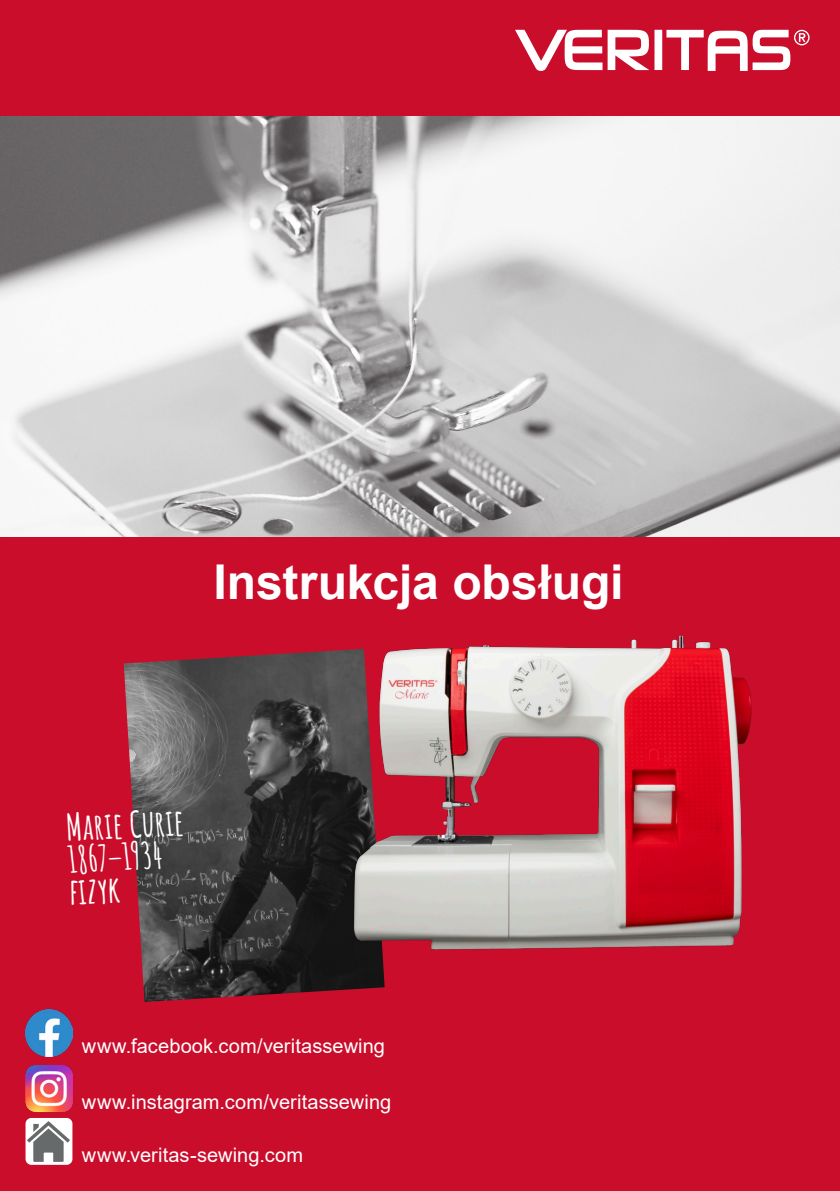
<style>
.page{position:relative;width:840px;height:1191px;background:#fff}
.page>*{position:absolute;margin:0;border:0;box-sizing:border-box;transform-origin:0 0}
.big{font:700 48px "Arial";letter-spacing:-.005em;color:#fff}
.safety-Title{font:700 36px "Amatic SC";color:#fff}
.safety-Title-2{font:20px "Arial";letter-spacing:.005em;color:#fff}
</style>
<div class="page">
<div style="left:0;top:0;width:839px;height:1191px;background:#cb0d2c"></div>
<img style="left:0;top:117px;width:839px;height:419px">
<svg style="left:514px;top:30px;width:295px;height:42px"></svg>
<img style="left:26px;top:1009px;width:46px;height:47px">
<img style="left:26px;top:1065px;width:46px;height:47px">
<div style="left:26px;top:1118px;width:46px;height:46px;background:#fff;border-radius:6px"></div>
<svg style="left:27px;top:1121px;width:43px;height:40px"></svg>
<img style="left:124px;top:649px;width:260px;height:353px">
<img style="left:330px;top:622px;width:437px;height:342px">
<p class="big" style="left:213px;top:548px;width:411px">Instrukcja obsługi</p>
<p class="safety-Title" style="left:65px;top:800px;width:119px;rotate:-3deg">Marie Curie</p>
<p class="safety-Title" style="left:66px;top:832px;width:96px;rotate:-3deg">1867–1934</p>
<p class="safety-Title" style="left:68px;top:864px;width:52px;rotate:-3deg">fizyk</p>
<p class="safety-Title-2" style="left:82px;top:1032px;width:304px">www.facebook.com/veritassewing</p>
<p class="safety-Title-2" style="left:82px;top:1088px;width:311px">www.instagram.com/veritassewing</p>
<p class="safety-Title-2" style="left:82px;top:1141px;width:223px">www.veritas-sewing.com</p>
</div>
